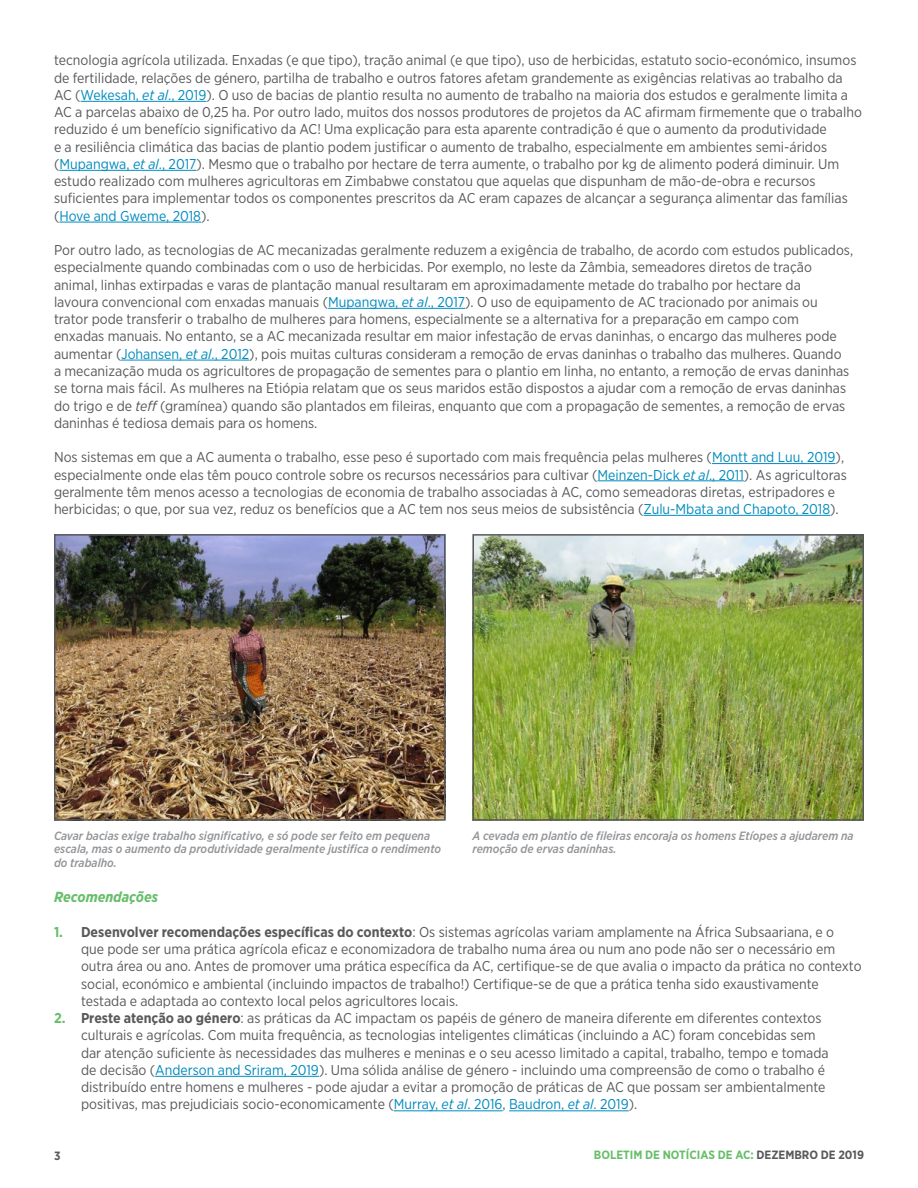
<style>
.page{position:relative;width:918px;height:1188px;background:#fff}
.page>*{position:absolute;margin:0;border:0;box-sizing:border-box;transform-origin:0 0}
.t1{font:italic 700 14.7px "Gotham Narrow";color:#67be6a}
.t2{font:14.25px/17.2px "Gotham Narrow";color:#58595b}
.t3{font:italic 500 12px/13.5px "Gotham Narrow";color:#939598}
.t4{font:700 12px "Gotham Narrow";color:#67be6a}
.t5{font:700 12px "Gotham Narrow";color:#58595b}
.s1{color:#008bbf}
.s2{font-style:italic;color:#008bbf}
.s3{font-style:italic}
.s4{font-weight:700;color:#67be6a}
.s5{font-weight:700}
.s6{color:#58595b}
</style>
<div class="page">
<hr style="left:81px;top:101px;width:125px;height:1px;background:#008bbf">
<hr style="left:59px;top:170px;width:138px;height:1px;background:#008bbf">
<hr style="left:59px;top:222px;width:142px;height:1px;background:#008bbf">
<hr style="left:328px;top:308px;width:137px;height:1px;background:#008bbf">
<hr style="left:121px;top:360px;width:128px;height:1px;background:#008bbf">
<hr style="left:712px;top:463px;width:124px;height:1px;background:#008bbf">
<hr style="left:597px;top:480px;width:147px;height:1px;background:#008bbf">
<hr style="left:643px;top:515px;width:187px;height:1px;background:#008bbf">
<hr style="left:155px;top:1076px;width:164px;height:1px;background:#008bbf">
<hr style="left:394px;top:1110px;width:109px;height:1px;background:#008bbf">
<hr style="left:509px;top:1110px;width:120px;height:1px;background:#008bbf">
<img style="left:475px;top:537px;width:386px;height:281px">
<div style="left:472px;top:534px;width:392px;height:287px;border:2px solid #58595b"></div>
<img style="left:57px;top:537px;width:386px;height:281px">
<div style="left:54px;top:534px;width:392px;height:287px;border:2px solid #58595b"></div>
<p class="t2" style="left:54px;top:51px;width:809px">tecnologia agrícola utilizada. Enxadas (e que tipo), tração animal (e que tipo), uso de herbicidas, estatuto socio-económico, insumos de fertilidade, relações de género, partilha de trabalho e outros fatores afetam grandemente as exigências relativas ao trabalho da AC (<span class="s1">Wekesah,</span> <span class="s2">et al</span><span class="s1">., 2019</span>). O uso de bacias de plantio resulta no aumento de trabalho na maioria dos estudos e geralmente limita a AC a parcelas abaixo de 0,25 ha. Por outro lado, muitos dos nossos produtores de projetos da AC afirmam firmemente que o trabalho reduzido é um benefício significativo da AC! Uma explicação para esta aparente contradição é que o aumento da produtividade<br>e a resiliência climática das bacias de plantio podem justificar o aumento de trabalho, especialmente em ambientes semi-áridos (<span class="s1">Mupangwa,</span> <span class="s2">et al</span><span class="s1">., 2017</span>). Mesmo que o trabalho por hectare de terra aumente, o trabalho por kg de alimento poderá diminuir. Um estudo realizado com mulheres agricultoras em Zimbabwe constatou que aquelas que dispunham de mão-de-obra e recursos suficientes para implementar todos os componentes prescritos da AC eram capazes de alcançar a segurança alimentar das famílias (<span class="s1">Hove and Gweme, 2018</span>).</p>
<p class="t2" style="left:54px;top:241px;width:801px">Por outro lado, as tecnologias de AC mecanizadas geralmente reduzem a exigência de trabalho, de acordo com estudos publicados, especialmente quando combinadas com o uso de herbicidas. Por exemplo, no leste da Zâmbia, semeadores diretos de tração animal, linhas extirpadas e varas de plantação manual resultaram em aproximadamente metade do trabalho por hectare da<br>lavoura convencional com enxadas manuais (<span class="s1">Mupangwa,</span> <span class="s2">et al</span><span class="s1">., 2017</span>). O uso de equipamento de AC tracionado por animais ou trator pode transferir o trabalho de mulheres para homens, especialmente se a alternativa for a preparação em campo com<br>enxadas manuais. No entanto, se a AC mecanizada resultar em maior infestação de ervas daninhas, o encargo das mulheres pode aumentar (<span class="s1">Johansen,</span> <span class="s2">et al</span><span class="s1">., 2012</span>), pois muitas culturas consideram a remoção de ervas daninhas o trabalho das mulheres. Quando<br>a mecanização muda os agricultores de propagação de sementes para o plantio em linha, no entanto, a remoção de ervas daninhas se torna mais fácil. As mulheres na Etiópia relatam que os seus maridos estão dispostos a ajudar com a remoção de ervas daninhas do trigo e de <span class="s3">teff</span> (gramínea) quando são plantados em fileiras, enquanto que com a propagação de sementes, a remoção de ervas daninhas é tediosa demais para os homens.</p>
<p class="t2" style="left:54px;top:448px;width:794px">Nos sistemas em que a AC aumenta o trabalho, esse peso é suportado com mais frequência pelas mulheres (<span class="s1">Montt and Luu, 2019</span>), especialmente onde elas têm pouco controle sobre os recursos necessários para cultivar (<span class="s1">Meinzen-Dick</span> <span class="s2">et al</span><span class="s1">., 2011</span>). As agricultoras geralmente têm menos acesso a tecnologias de economia de trabalho associadas à AC, como semeadoras diretas, estripadores e herbicidas; o que, por sua vez, reduz os benefícios que a AC tem nos seus meios de subsistência (<span class="s1">Zulu-Mbata and Chapoto, 2018</span>).</p>
<p class="t3" style="left:54px;top:829px;width:389px">Cavar bacias exige trabalho significativo, e só pode ser feito em pequena escala, mas o aumento da produtividade geralmente justifica o rendimento do trabalho.</p>
<p class="t3" style="left:472px;top:829px;width:383px">A cevada em plantio de fileiras encoraja os homens Etíopes a ajudarem na remoção de ervas daninhas.</p>
<p class="t1" style="left:54px;top:888px;width:106px">Recomendações</p>
<p class="t2" style="left:81px;top:923px;width:782px;text-indent:-27px"><span class="s4">1.</span> <span class="s5">Desenvolver recomendações específicas do contexto</span>: Os sistemas agrícolas variam amplamente na África Subsaariana, e o<br>que pode ser uma prática agrícola eficaz e economizadora de trabalho numa área ou num ano pode não ser o necessário em outra área ou ano. Antes de promover uma prática específica da AC, certifique-se de que avalia o impacto da prática no contexto social, económico e ambiental (incluindo impactos de trabalho!) Certifique-se de que a prática tenha sido exaustivamente testada e adaptada ao contexto local pelos agricultores locais.</p>
<p class="t2" style="left:81px;top:1009px;width:749px;text-indent:-27px"><span class="s4">2.</span> <span class="s5">Preste atenção ao género</span>: as práticas da AC impactam os papéis de género de maneira diferente em diferentes contextos culturais e agrícolas. Com muita frequência, as tecnologias inteligentes climáticas (incluindo a AC) foram concebidas sem dar atenção suficiente às necessidades das mulheres e meninas e o seu acesso limitado a capital, trabalho, tempo e tomada de decisão (<span class="s1">Anderson and Sriram, 2019</span>). Uma sólida análise de género - incluindo uma compreensão de como o trabalho é distribuído entre homens e mulheres - pode ajudar a evitar a promoção de práticas de AC que possam ser ambientalmente positivas, mas prejudiciais socio-economicamente (<span class="s1">Murray,</span> <span class="s2">et al</span><span class="s1">. 2016</span>, <span class="s1">Baudron,</span> <span class="s2">et al</span><span class="s1">. 2019</span>).</p>
<p class="t5" style="left:54px;top:1148px;width:8px">3</p>
<p class="t4" style="left:594px;top:1147px;width:272px">BOLETIM DE NOTÍCIAS DE AC: <span class="s6">DEZEMBRO DE 2019</span></p>
</div>
